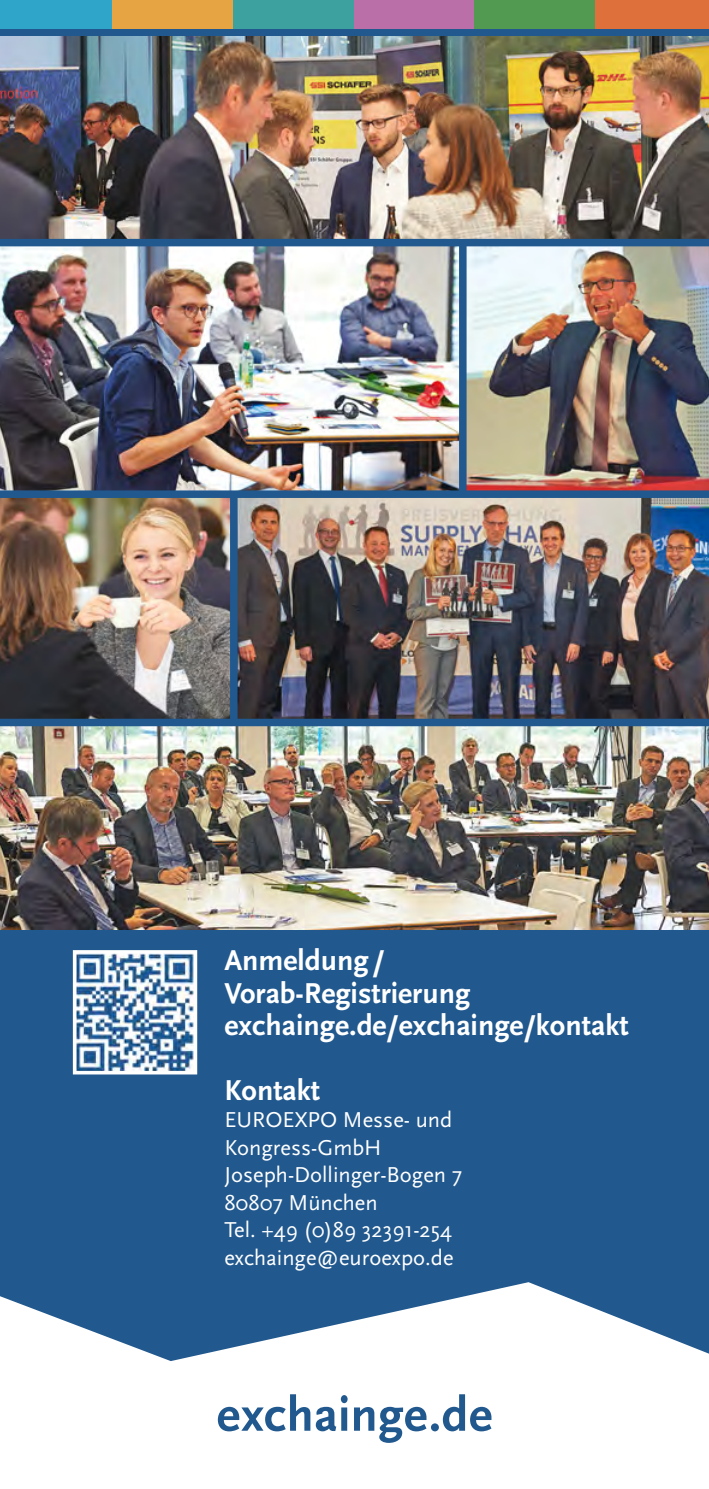
<style>
.page{position:relative;width:709px;height:1489px;background:#fff}
.page>*{position:absolute;margin:0;border:0;box-sizing:border-box;transform-origin:0 0}
.t1{font:700 50px "Scala Sans";color:#21588e}
.t2{font:700 30px/32.5px "Scala Sans";color:#fff}
.t3{font:22.5px/27.5px "Scala Sans";color:#fff}
</style>
<div class="page">
<div style="left:0;top:0;width:709px;height:1488px;background:#21588e"></div>
<svg style="left:0;top:1282px;width:709px;height:206px;fill:#fff"></svg>
<div style="left:233px;top:0;width:121px;height:29px;background:#3da29f"></div>
<div style="left:0;top:0;width:113px;height:29px;background:#2fa5ca"></div>
<div style="left:113px;top:0;width:120px;height:29px;background:#e6a443"></div>
<div style="left:354px;top:0;width:120px;height:29px;background:#ba6fa9"></div>
<div style="left:474px;top:0;width:121px;height:29px;background:#529a51"></div>
<div style="left:595px;top:0;width:114px;height:29px;background:#de703c"></div>
<img style="left:466px;top:246px;width:243px;height:244px">
<img style="left:0;top:498px;width:230px;height:220px">
<img style="left:0;top:246px;width:459px;height:244px">
<img style="left:0;top:726px;width:709px;height:203px">
<img style="left:238px;top:498px;width:471px;height:220px">
<img style="left:72px;top:950px;width:126px;height:125px">
<img style="left:0;top:37px;width:709px;height:202px">
<h2 class="t2" style="left:224px;top:944px;width:406px">Anmeldung/<br>Vorab-Registrierung exchainge.de/exchainge/kontakt</h2>
<h2 class="t2" style="left:224px;top:1074px;width:97px">Kontakt</h2>
<p class="t3" style="left:224px;top:1106px;width:239px">EUROEXPO Messe- und<br>Kongress-GmbH<br>Joseph-Dollinger-Bogen 7<br>80807 München<br>Tel. +49 (0)89 32391-254 exchainge@euroexpo.de</p>
<h1 class="t1" style="left:217px;top:1387px;width:277px">exchainge.de</h1>
</div>
